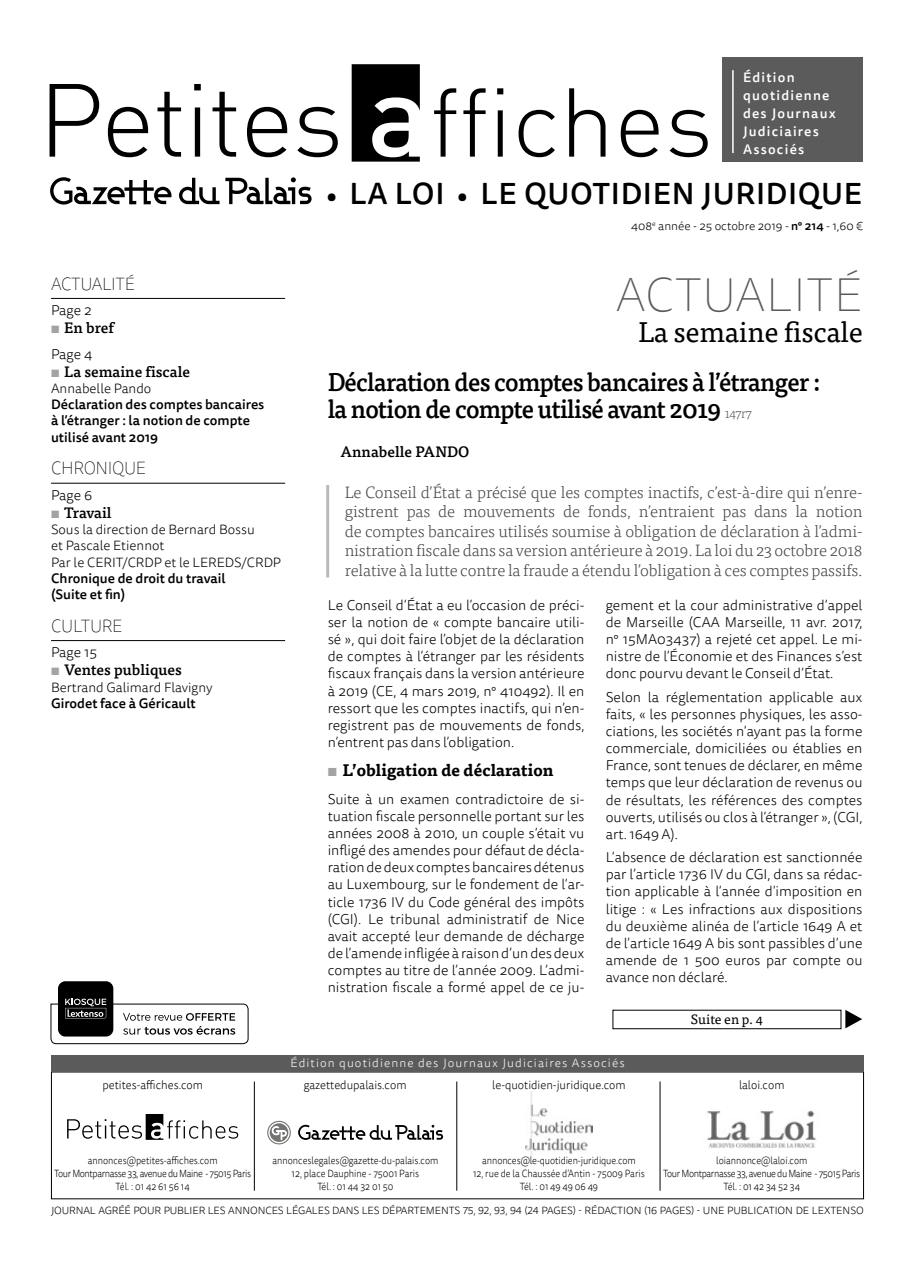
<style>
.page{position:relative;width:915px;height:1263px;background:#fff}
.page>*{position:absolute;margin:0;border:0;box-sizing:border-box;transform-origin:0 0}
.t1{font:100 48px "Tisa Sans OT";letter-spacing:.01em;color:#5b5b5b}
.t2{font:500 30px "Tisa Sans OT";letter-spacing:.02em;color:#000}
.t3{font:28.5px "Tisa OT";letter-spacing:-.01em;color:#000}
.t4{font:500 25.5px/27px "Tisa OT";letter-spacing:-.03em;color:#000;scale:.95 1}
.t5{font:100 18px "Tisa Sans OT";letter-spacing:-.02em;color:#000;scale:.95 1}
.t6{font:300 16.5px/19.5px "Tisa OT";letter-spacing:-.01em;color:#444443;text-align:justify}
.t7{font:700 16.5px "Tisa OT";color:#000}
.t8{font:500 15px "Tisa OT";color:#000}
.t9{font:500 15px "Tisa OT";letter-spacing:-.02em;color:#000}
.t10{font:300 14.25px/17.1px "Tisa Sans OT";color:#000;text-align:justify}
.t11{font:500 13.5px/16.2px "Tisa Sans OT";color:#000}
.t12{font:300 13.5px/16.2px "Tisa Sans OT";color:#000}
.t13{font:500 13.5px/18px "Tisa Sans OT";letter-spacing:.09em;color:#fff}
.t14{font:13.5px "Tisa OT";color:#000}
.t15{font:300 12px "Tisa Sans OT";color:#000;scale:.95 1}
.t16{font:300 12px "Tisa Sans OT";letter-spacing:.09em;color:#fff}
.t17{font:300 12px "Tisa Sans OT";color:#000}
.t18{font:300 10.5px/12.6px "Tisa Sans OT";letter-spacing:-.04em;color:#000;text-align:center;scale:.88 1}
.t19{font:300 10.5px/12.6px "Tisa Sans OT";letter-spacing:-.01em;color:#000;text-align:center;scale:.88 1}
.t20{font:300 10.5px "Tisa Sans OT";letter-spacing:-.01em;color:#000}
.s1{font-weight:700;color:#a2a3a3}
.s2{font-size:27px}
.s3{font-weight:500}
.s4{font-weight:300;font-size:13.5px;color:#5b5b5b}
.s5{color:#a2a3a3}
</style>
<div class="page">
<div style="left:721px;top:58px;width:140px;height:104px;background:#5b5b5b"></div>
<hr style="left:732px;top:70px;width:1px;height:83px;background:#fff">
<svg style="left:50px;top:84px;width:49px;height:73px"></svg>
<svg style="left:108px;top:107px;width:40px;height:50px"></svg>
<svg style="left:157px;top:92px;width:24px;height:65px"></svg>
<svg style="left:194px;top:84px;width:7px;height:73px"></svg>
<svg style="left:212px;top:92px;width:24px;height:65px"></svg>
<svg style="left:247px;top:107px;width:40px;height:50px"></svg>
<svg style="left:297px;top:107px;width:40px;height:50px"></svg>
<svg style="left:351px;top:64px;width:68px;height:98px"></svg>
<svg style="left:434px;top:88px;width:22px;height:69px"></svg>
<svg style="left:463px;top:88px;width:22px;height:69px"></svg>
<svg style="left:497px;top:88px;width:6px;height:69px"></svg>
<svg style="left:518px;top:110px;width:36px;height:47px"></svg>
<svg style="left:569px;top:88px;width:36px;height:69px"></svg>
<svg style="left:620px;top:110px;width:38px;height:47px"></svg>
<svg style="left:669px;top:110px;width:38px;height:47px"></svg>
<svg style="left:50px;top:177px;width:121px;height:28px"></svg>
<svg style="left:179px;top:178px;width:40px;height:26px"></svg>
<svg style="left:225px;top:177px;width:86px;height:27px"></svg>
<img style="left:525px;top:1091px;width:67px;height:65px">
<svg style="left:67px;top:1114px;width:171px;height:26px"></svg>
<img style="left:707px;top:1110px;width:110px;height:38px">
<hr style="left:659px;top:1081px;width:1px;height:110px;background:#000">
<hr style="left:456px;top:1081px;width:1px;height:110px;background:#000">
<hr style="left:254px;top:1081px;width:1px;height:110px;background:#000">
<svg style="left:269px;top:1123px;width:19px;height:19px"></svg>
<svg style="left:298px;top:1125px;width:145px;height:15px"></svg>
<svg style="left:271px;top:1126px;width:16px;height:14px"></svg>
<div style="left:267px;top:1121px;width:24px;height:23px;border:1px solid #747473;border-radius:50%"></div>
<div style="left:51px;top:1055px;width:812px;height:16px;background:#5b5b5b"></div>
<div style="left:58px;top:981px;width:55px;height:55px;background:#000;border-radius:7px"></div>
<svg style="left:50px;top:999px;width:199px;height:45px"></svg>
<div style="left:612px;top:1010px;width:229px;height:19px;border:1px solid #000"></div>
<svg style="left:845px;top:1010px;width:16px;height:18px"></svg>
<hr style="left:51px;top:298px;width:234px;height:1px;background:#000">
<hr style="left:51px;top:483px;width:234px;height:1px;background:#000">
<hr style="left:51px;top:640px;width:234px;height:1px;background:#000">
<hr style="left:326px;top:485px;width:3px;height:92px;background:#b9baba">
<p class="t5" style="left:51px;top:273px;width:63px">ACTUALITÉ</p>
<p class="t10" style="left:51px;top:303px;width:42px">Page 2</p>
<p class="t8" style="left:51px;top:319px;width:64px"><span class="s1">▪</span> En bref</p>
<p class="t10" style="left:51px;top:346px;width:43px">Page 4</p>
<p class="t8" style="left:51px;top:362px;width:140px"><span class="s1">▪</span> La semaine fiscale</p>
<p class="t12" style="left:51px;top:381px;width:102px">Annabelle Pando</p>
<p class="t11" style="left:51px;top:397px;width:215px">Déclaration des comptes bancaires à l’étranger : la notion de compte utilisé avant 2019</p>
<p class="t5" style="left:51px;top:458px;width:101px">CHRONIQU E</p>
<p class="t10" style="left:51px;top:487px;width:43px">Page 6</p>
<p class="t9" style="left:51px;top:503px;width:62px"><span class="s1">▪</span> Travail</p>
<p class="t12" style="left:51px;top:522px;width:231px">Sous la direction de Bernard Bossu<br>et Pascale Etiennot<br>Par le CERIT/CRDP et le LEREDS/CRDP</p>
<p class="t11" style="left:51px;top:571px;width:176px">Chronique de droit du travail (Suite et fin)</p>
<p class="t5" style="left:51px;top:615px;width:12px">CULTU</p>
<p class="t5" style="left:102px;top:615px;width:23px">RE</p>
<p class="t10" style="left:51px;top:645px;width:47px">Page 15</p>
<p class="t8" style="left:51px;top:661px;width:132px"><span class="s1">▪</span> Ventes publiques</p>
<p class="t12" style="left:51px;top:680px;width:163px">Bertrand Galimard Flavigny</p>
<p class="t11" style="left:51px;top:696px;width:146px">Girodet face à Géricault</p>
<p class="t13" style="left:742px;top:69px;width:94px">Édition quotidienne des Journaux<br>Judiciaires<br>Associés</p>
<h2 class="t2" style="left:326px;top:175px;width:537px"><span class="s2">•</span> LA LOI <span class="s2">•</span> LE QUOTIDIEN JURIDIQUE</h2>
<p class="t17" style="left:631px;top:219px;width:233px">408<sup>e</sup> année - 25 octobre 2019 - <span class="s3">n° 214</span> - 1,60 €</p>
<h1 class="t1" style="left:615px;top:267px;width:248px">ACTUALITÉ</h1>
<h3 class="t3" style="left:638px;top:315px;width:226px">La semaine fiscale</h3>
<h3 class="t4" style="left:327px;top:369px;width:520px">Déclaration des comptes bancaires à l’étranger : la notion de compte utilisé avant 2019 <span class="s4">147r7</span></h3>
<p class="t8" style="left:340px;top:443px;width:130px">Annabelle PANDO</p>
<p class="t6" style="left:344px;top:483px;width:519px">Le Conseil d’État a précisé que les comptes inactifs, c’est-à-dire qui n’enre&shy;gistrent pas de mouvements de fonds, n’entraient pas dans la notion de comptes bancaires utilisés soumise à obligation de déclaration à l’admi&shy;nistration fiscale dans sa version antérieure à 2019. La loi du 23 octobre 2018 relative à la lutte contre la fraude a étendu l’obligation à ces comptes passifs.</p>
<p class="t10" style="left:327px;top:597px;width:258px">Le Conseil d’État a eu l’occasion de préci&shy;ser la notion de « compte bancaire utili&shy;sé », qui doit faire l’objet de la déclaration de comptes à l’étranger par les résidents fiscaux français dans la version antérieure à 2019 (CE, 4 mars 2019, n° 410492). Il en ressort que les comptes inactifs, qui n’en&shy;registrent pas de mouvements de fonds, n’entrent pas dans l’obligation.</p>
<p class="t7" style="left:327px;top:760px;width:227px"><span class="s5">▪</span> L’obligation de déclaration</p>
<p class="t10" style="left:327px;top:791px;width:258px">Suite à un examen contradictoire de si&shy;tuation fiscale personnelle portant sur les années 2008 à 2010, un couple s’était vu infligé des amendes pour défaut de décla&shy;ration de deux comptes bancaires détenus au Luxembourg, sur le fondement de l’ar&shy;ticle 1736 IV du Code général des impôts (CGI). Le tribunal administratif de Nice avait accepté leur demande de décharge de l’amende infligée à raison d’un des deux comptes au titre de l’année 2009. L’admi&shy;nistration fiscale a formé appel de ce ju-</p>
<p class="t10" style="left:605px;top:597px;width:258px">gement et la cour administrative d’appel de Marseille (CAA Marseille, 11 avr. 2017, n° 15MA03437) a rejeté cet appel. Le mi&shy;nistre de l’Économie et des Finances s’est donc pourvu devant le Conseil d’État.</p>
<p class="t10" style="left:605px;top:689px;width:258px">Selon la réglementation applicable aux faits, « les personnes physiques, les asso&shy;ciations, les sociétés n’ayant pas la forme commerciale, domiciliées ou établies en France, sont tenues de déclarer, en même temps que leur déclaration de revenus ou de résultats, les références des comptes ouverts, utilisés ou clos à l’étranger », (CGI, art. 1649 A).</p>
<p class="t10" style="left:605px;top:850px;width:258px">L’absence de déclaration est sanctionnée par l’article 1736 IV du CGI, dans sa rédac&shy;tion applicable à l’année d’imposition en litige : « Les infractions aux dispositions du deuxième alinéa de l’article 1649 A et de l’article 1649 A bis sont passibles d’une amende de 1 500 euros par compte ou avance non déclaré.</p>
<p class="t14" style="left:690px;top:1012px;width:73px">Suite en p. 4</p>
<p class="t15" style="left:102px;top:1077px;width:107px">petites-affiches.com</p>
<p class="t16" style="left:290px;top:1055px;width:335px">Édition quotidienne des Journaux Judiciaires Associés</p>
<p class="t15" style="left:303px;top:1077px;width:110px">gazettedupalais.com</p>
<p class="t15" style="left:492px;top:1077px;width:142px">le-quotidien-juridique.com</p>
<p class="t15" style="left:738px;top:1077px;width:49px">laloi.com</p>
<p class="t18" style="left:54px;top:1155px;width:225px">annonces@petites-affiches.com<br>Tour Montparnasse 33, avenue du Maine - 75015 Paris<br>Tél. : 01 42 61 56 14</p>
<p class="t19" style="left:272px;top:1155px;width:190px">annonceslegales@gazette-du-palais.com<br>12, place Dauphine - 75001 Paris<br>Tél. : 01 44 32 01 50</p>
<p class="t19" style="left:473px;top:1155px;width:197px">annonces@le-quotidien-juridique.com<br>12, rue de la Chaussée d’Antin - 75009 Paris<br>Tél. : 01 49 49 06 49</p>
<p class="t18" style="left:663px;top:1155px;width:225px">loiannonce@laloi.com<br>Tour Montparnasse 33, avenue du Maine - 75015 Paris<br>Tél. : 01 42 34 52 34</p>
<p class="t20" style="left:51px;top:1204px;width:814px">JOURNAL AGRÉÉ POUR PUBLIER LES ANNONCES LÉGALES DANS LES DÉPARTEMENTS 75, 92, 93, 94 (24 PAGES) - RÉDACTION (16 PAGES) - UNE PUBLICATION DE LEXTENSO</p>
</div>
